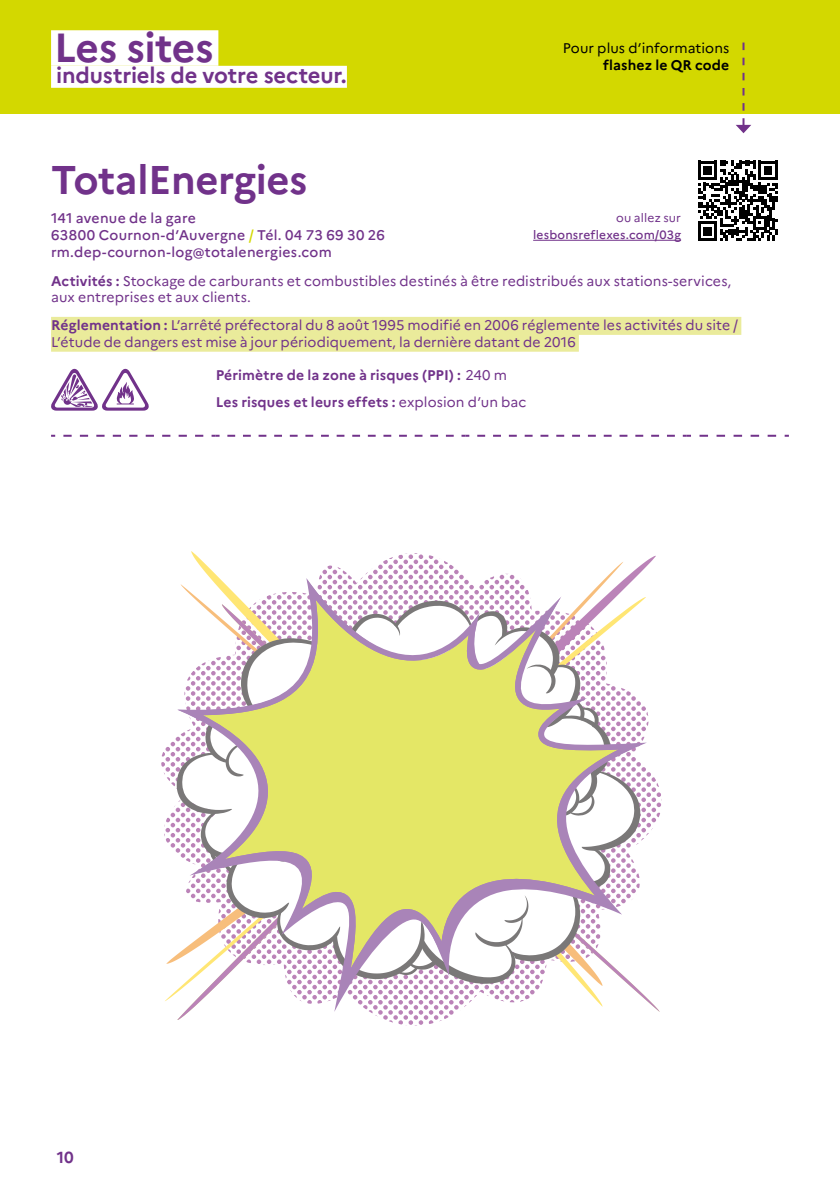
<style>
.page{position:relative;width:840px;height:1191px;background:#fff}
.page>*{position:absolute;margin:0;border:0;box-sizing:border-box;transform-origin:0 0}
.t1{font:700 40.6px "Marianne";letter-spacing:-.015em;color:#71328a}
.Nom_Entreprise{font:700 40px "Marianne";letter-spacing:-.01em;color:#71328a}
.t2{font:700 22px "Marianne";letter-spacing:-.005em;color:#71328a}
.t3{font:700 16px "Marianne";color:#71328a}
.Réglementation{font:14px/16.8px "Marianne";letter-spacing:.01em;color:#71328a}
.Texte_tableau_Entreprises{font:14px/16.8px "Marianne";letter-spacing:.005em;color:#71328a}
.Adresse{font:500 14px/16.8px "Marianne";letter-spacing:.02em;color:#71328a}
.Texte_tableau_Entreprises-2{font:700 14px "Marianne";letter-spacing:.01em;color:#71328a}
.Zone_à_risque{font:700 14px "Marianne";letter-spacing:.01em;color:#71328a}
.t4{font:14px "Marianne";letter-spacing:.005em;color:#000}
.t5{font:700 14px "Marianne";letter-spacing:.01em;color:#000}
.Sit_QR_code{font:500 12px "Marianne";letter-spacing:.015em;color:#71328a}
.Texte_QR_Code{font:12px "Marianne";letter-spacing:.01em;color:#71328a}
.s1{color:#d3d800}
.s2{font-weight:700}
.s3{font-weight:400}
</style>
<div class="page">
<svg style="left:63px;top:435px;width:156px;height:2px"></svg>
<svg style="left:227px;top:435px;width:242px;height:2px"></svg>
<svg style="left:477px;top:435px;width:213px;height:2px"></svg>
<svg style="left:699px;top:435px;width:89px;height:2px"></svg>
<hr style="left:533px;top:240px;width:147px;height:1px;background:#71328a">
<div style="left:51px;top:317px;width:690px;height:18px;background:#eaeb9b"></div>
<div style="left:51px;top:334px;width:527px;height:18px;background:#eaeb9b"></div>
<svg style="left:698px;top:161px;width:79px;height:80px"></svg>
<svg style="left:54px;top:410px;width:41px;height:1px"></svg>
<svg style="left:104px;top:410px;width:42px;height:1px"></svg>
<svg style="left:51px;top:368px;width:98px;height:42px"></svg>
<svg style="left:412px;top:561px;width:211px;height:10px"></svg>
<svg style="left:191px;top:551px;width:221px;height:20px"></svg>
<svg style="left:177px;top:578px;width:469px;height:424px"></svg>
<div style="left:0;top:0;width:839px;height:113px;background:#d3d800"></div>
<div style="left:51px;top:30px;width:167px;height:36px;background:#fff"></div>
<div style="left:51px;top:66px;width:296px;height:22px;background:#fff"></div>
<svg style="left:735px;top:43px;width:15px;height:90px"></svg>
<h1 class="t1" style="left:54px;top:23px;width:161px">Les sites</h1>
<h3 class="t2" style="left:56px;top:61px;width:292px">industriels de votre secteur.</h3>
<p class="t4" style="left:562px;top:39px;width:168px">Pour plus d’informations</p>
<p class="t5" style="left:602px;top:56px;width:128px">flashez le QR code</p>
<p class="Nom_Entreprise" style="left:51px;top:156px;width:258px">TotalEnergies</p>
<p class="Adresse" style="left:51px;top:210px;width:335px">141 avenue de la gare<br>63800 Cournon-d’Auvergne <span class="s1">/</span> Tél. 04 73 69 30 26 rm.dep-cournon-log@totalenergies.com</p>
<p class="Texte_QR_Code" style="left:615px;top:210px;width:66px">ou allez sur</p>
<p class="Sit_QR_code" style="left:533px;top:227px;width:149px">lesbonsreflexes.com/03g</p>
<p class="Texte_tableau_Entreprises" style="left:51px;top:272px;width:681px"><span class="s2">Activités :</span> Stockage de carburants et combustibles destinés à être redistribués aux stations-services, aux entreprises et aux clients.</p>
<p class="Réglementation" style="left:51px;top:316px;width:688px"><span class="s2">Réglementation :</span> L’arrêté préfectoral du 8 août 1995 modifié en 2006 réglemente les activités du site /<br>L’étude de dangers est mise à jour périodiquement, la dernière datant de 2016</p>
<p class="Zone_à_risque" style="left:215px;top:366px;width:292px">Périmètre de la zone à risques (PPI) : <span class="s3">240 m</span></p>
<p class="Texte_tableau_Entreprises-2" style="left:215px;top:394px;width:312px">Les risques et leurs effets : <span class="s3">explosion d’un bac</span></p>
<p class="t3" style="left:57px;top:1147px;width:19px">10</p>
</div>
